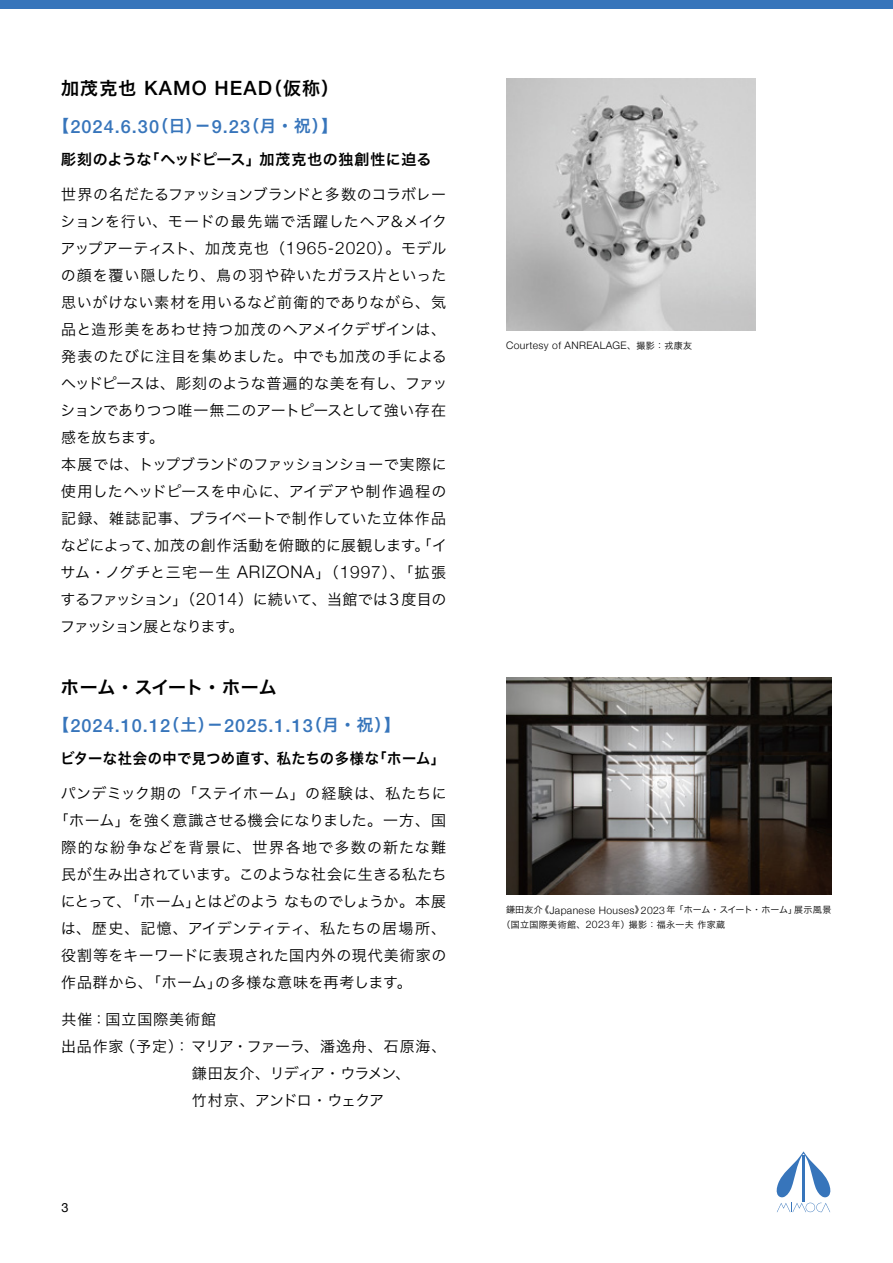
<style>
.page{position:relative;width:893px;height:1263px;background:#fff}
.page>*{position:absolute;margin:0;border:0;box-sizing:border-box;transform-origin:0 0}
.t1{font:500 18.15px "Helvetica Neue";letter-spacing:.055em;color:#3775bb}
.t2{font:18px "Hira Kaku Pro W6";letter-spacing:.04em;color:#000}
.t3{font:18px "Hira Kaku Pro W6";letter-spacing:-.01em;color:#000}
.t4{font:15px/27px "Hira Kaku Pro W3";letter-spacing:.015em;color:#000}
.t5{font:15px/27px "Hira Kaku Pro W3";letter-spacing:-.03em;color:#000}
.t6{font:15px "Hira Kaku Pro W6";letter-spacing:.035em;color:#000;scale:.95 1}
.t7{font:15px "Hira Kaku Pro W3";letter-spacing:-.045em;color:#000}
.t8{font:15px "Hira Kaku Pro W3";letter-spacing:-.01em;color:#000}
.t9{font:15px "Hira Kaku Pro W3";letter-spacing:-.015em;color:#000}
.t10{font:15px "Hira Kaku Pro W6";letter-spacing:.035em;color:#000}
.t11{font:15px "Hira Kaku Pro W3";letter-spacing:.08em;color:#000}
.t12{font:15px "Hira Kaku Pro W3";letter-spacing:.06em;color:#000}
.t13{font:12.75px "Helvetica Neue";color:#000}
.t14{font:300 10.35px "Helvetica Neue";letter-spacing:.035em;color:#000}
.t15{font:9px/14.2px "Hira Kaku Pro W3";letter-spacing:.04em;color:#000}
.s1{font-family:"Helvetica Neue";font-weight:500;font-size:19.8px}
.s2{font-family:"Hira Kaku Pro W6";font-weight:400;font-size:16.5px}
.s3{font-family:"Helvetica Neue";font-weight:300;font-size:17.25px}
.s4{font-family:"Hira Kaku Pro W3";font-weight:400;font-size:9px}
.s5{font-family:"Helvetica Neue";font-weight:300;font-size:10.35px}
</style>
<div class="page">
<div style="left:0;top:0;width:893px;height:9px;background:#3775bb"></div>
<svg style="left:776px;top:1151px;width:55px;height:61px"></svg>
<img style="left:506px;top:79px;width:249px;height:251px">
<img style="left:506px;top:678px;width:325px;height:216px">
<p class="t2" style="left:61px;top:71px;width:280px">加茂克也 <span class="s1">KAMO HEAD</span>（仮称）</p>
<p class="t1" style="left:53px;top:115px;width:286px"><span class="s2">【</span>2024.6.30<span class="s2">（日）－</span>9.23<span class="s2">（月・祝）】</span></p>
<p class="t10" style="left:61px;top:146px;width:372px">彫刻のような「ヘッドピース」加茂克也の独創性に迫る</p>
<p class="t4" style="left:60px;top:179px;width:389px">世界の名だたるファッションブランドと多数のコラボレーションを行い、モードの最先端で活躍したヘア＆メイクアップアーティスト、加茂克也（<span class="s3">1965-2020</span>）。モデルの顔を覆い隠したり、鳥の羽や砕いたガラス片といった思いがけない素材を用いるなど前衛的でありながら、気品と造形美をあわせ持つ加茂のヘアメイクデザインは、発表のたびに注目を集めました。中でも加茂の手によるヘッドピースは、彫刻のような普遍的な美を有し、ファッションでありつつ唯一無二のアートピースとして強い存在感を放ちます。<br>本展では、トップブランドのファッションショーで実際に使用したヘッドピースを中心に、アイデアや制作過程の記録、雑誌記事、プライベートで制作していた立体作品などによって、加茂の創作活動を俯瞰的に展観します。「イサム・ノグチと三宅一生 <span class="s3">ARIZONA</span>」（<span class="s3">1997</span>）、「拡張するファッション」（<span class="s3">2014</span>）に続いて、当館では３度目のファッション展となります。</p>
<p class="t3" style="left:61px;top:670px;width:217px">ホーム・スイート・ホーム</p>
<p class="t1" style="left:53px;top:714px;width:349px"><span class="s2">【</span>2024.10.12<span class="s2">（土）－</span>2025.1.13<span class="s2">（月・祝）】</span></p>
<p class="t6" style="left:60px;top:745px;width:406px">ビターな社会の中で見つめ直す、私たちの多様な「ホーム」</p>
<p class="t4" style="left:61px;top:778px;width:387px">パンデミック期の「ステイホーム」の経験は、私たちに</p>
<p class="t8" style="left:54px;top:806px;width:394px">「ホーム」を強く意識させる機会になりました。一方、国</p>
<p class="t11" style="left:61px;top:833px;width:386px">際的な紛争などを背景に、世界各地で多数の新たな難</p>
<p class="t9" style="left:61px;top:860px;width:387px">民が生み出されています。このような社会に生きる私たち</p>
<p class="t7" style="left:61px;top:887px;width:387px">にとって、「ホーム」とはどのようなものでしょうか。本展</p>
<p class="t4" style="left:61px;top:913px;width:387px">は、歴史、記憶、アイデンティティ、私たちの居場所、</p>
<p class="t4" style="left:61px;top:940px;width:387px">役割等をキーワードに表現された国内外の現代美術家の</p>
<p class="t4" style="left:61px;top:967px;width:352px">作品群から、「ホーム」の多様な意味を再考します。</p>
<p class="t12" style="left:62px;top:1005px;width:156px">共催：国立国際美術館</p>
<p class="t5" style="left:192px;top:1031px;width:256px;text-indent:-131px">出品作家（予定）：マリア・ファーラ、潘逸舟、石原海、鎌田友介、リディア・ウラメン、<br>竹村京、アンドロ・ウェクア</p>
<p class="t13" style="left:62px;top:1198px;width:9px">3</p>
<p class="t14" style="left:506px;top:337px;width:188px">Courtesy of ANREALAGE<span class="s4">、撮影：戎康友</span></p>
<p class="t15" style="left:501px;top:902px;width:331px;text-indent:5px">鎌田友介《<span class="s5">Japanese Houses</span>》<span class="s5">2023</span>年「ホーム・スイート・ホーム」展示風景（国立国際美術館、<span class="s5">2023</span>年）撮影：福永一夫作家蔵</p>
</div>
